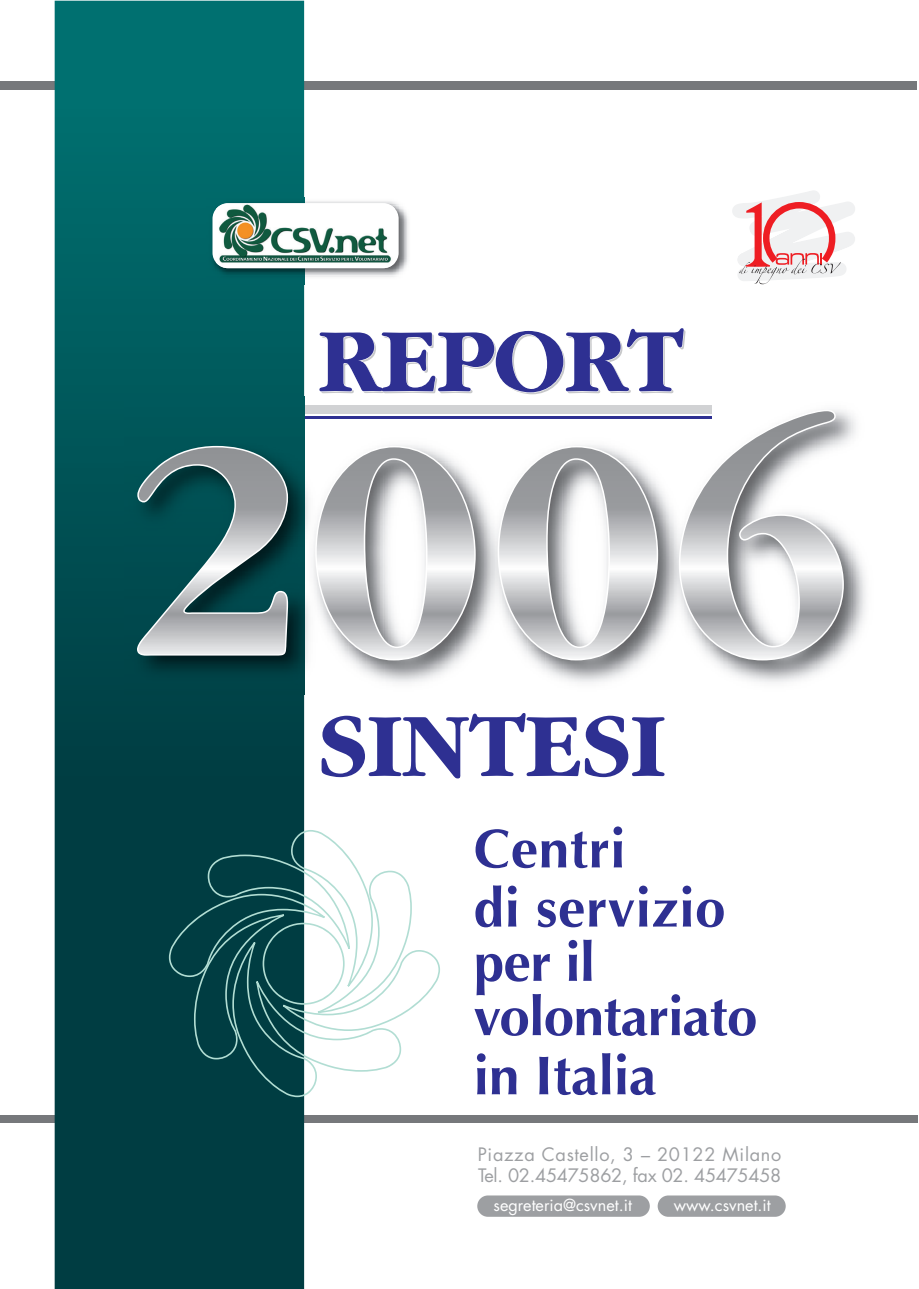
<style>
.page{position:relative;width:919px;height:1289px;background:#fff}
.page>*{position:absolute;margin:0;border:0;box-sizing:border-box;transform-origin:0 0}
.t1{font:700 93.9px "Garamond";color:#2e3092}
.t2{font:700 54.75px/59.1px "Optima";color:#2e3092}
.t3{font:18px/21.6px "Futura";letter-spacing:.04em;color:#9d9fa2}
.t4{font:16.2px "Futura";color:#fff}
.s1{color:#fff}
</style>
<div class="page">
<div style="left:0;top:81px;width:916px;height:8px;background:#76787b"></div>
<div style="left:0;top:1115px;width:917px;height:8px;background:#76787b"></div>
<div style="left:657px;top:1195px;width:128px;height:21px;background:#9d9fa2;border-radius:11px"></div>
<div style="left:477px;top:1195px;width:172px;height:21px;background:#9d9fa2;border-radius:11px"></div>
<svg style="left:55px;top:1px;width:249px;height:1287px;background:#005053"></svg>
<img style="left:207px;top:197px;width:201px;height:87px">
<div style="left:212px;top:203px;width:186px;height:65px;background:#fff;border-radius:15px"></div>
<img style="left:216px;top:203px;width:178px;height:65px">
<svg style="left:169px;top:830px;width:271px;height:267px"></svg>
<svg style="left:732px;top:191px;width:123px;height:93px"></svg>
<img style="left:124px;top:397px;width:742px;height:297px">
<div style="left:304px;top:405px;width:407px;height:8px;background:#d1d2d4"></div>
<img style="left:304px;top:417px;width:374px;height:2px">
<svg style="left:137px;top:446px;width:151px;height:210px;background:#597e81"></svg>
<svg style="left:315px;top:446px;width:160px;height:214px"></svg>
<svg style="left:497px;top:446px;width:161px;height:214px"></svg>
<svg style="left:678px;top:410px;width:165px;height:250px"></svg>
<h1 class="t1" style="left:319px;top:311px;width:366px"><span class="s1">R</span>EPORT</h1>
<h1 class="t1" style="left:319px;top:696px;width:347px">SINTESI</h1>
<h2 class="t2" style="left:473px;top:819px;width:253px">Centri<br>di servizio</h2>
<h2 class="t2" style="left:473px;top:934px;width:285px;line-height:54.3px">per il volontariato</h2>
<h2 class="t2" style="left:473px;top:1045px;width:184px">in Italia</h2>
<p class="t3" style="left:477px;top:1143px;width:305px">Piazza Castello, 3 – 20122 Milano<br>Tel. 02.45475862, fax 02. 45475458</p>
<p class="t4" style="left:493px;top:1195px;width:140px">segreteria@csvnet.it</p>
<p class="t4" style="left:674px;top:1195px;width:98px">www.csvnet.it</p>
</div>
